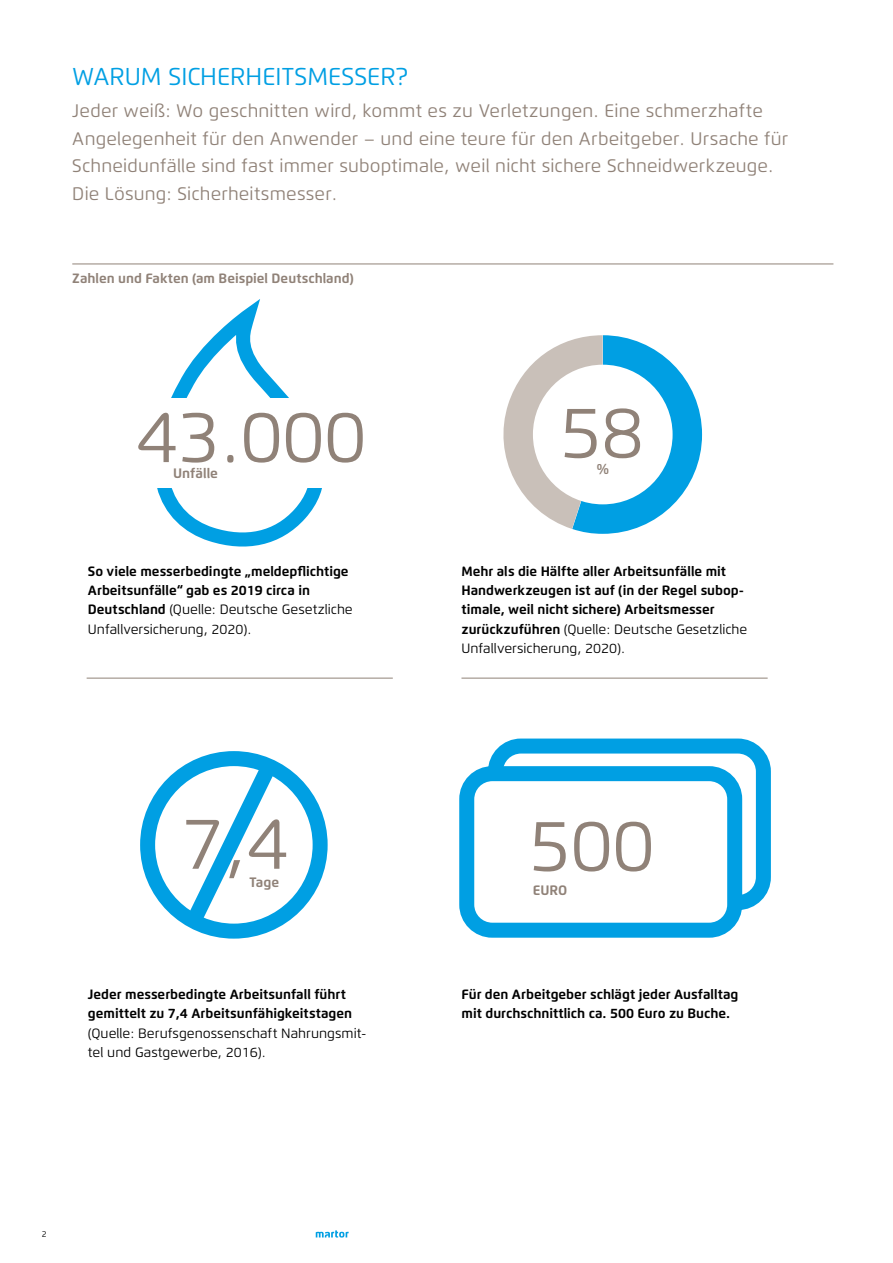
<style>
.page{position:relative;width:893px;height:1263px;background:#fff}
.page>*{position:absolute;margin:0;border:0;box-sizing:border-box;transform-origin:0 0}
.t1{font:72px "Flexo";letter-spacing:-.01em;color:#908278}
.t2{font:24.3px "Flexo";color:#009fe3}
.t3{font:18.15px/27.6px "Flexo";letter-spacing:.01em;color:#908278}
.t4{font:700 14.25px "Flexo";color:#908278}
.t5{font:700 13.65px "Flexo";color:#908278}
.t6{font:700 13.5px/19.2px "Flexo";color:#000}
.t7{font:13.5px/19.2px "Flexo";color:#000}
.t8{font:700 13.5px "Flexo";color:#908278}
.t9{font:8.25px "Flexo";color:#000}
.s1{font-weight:400}
</style>
<div class="page">
<svg style="left:316px;top:1230px;width:33px;height:7px"></svg>
<div style="left:488px;top:738px;width:283px;height:172px;border:15px solid #009fe3;border-radius:26px"></div>
<div style="left:467px;top:774px;width:268px;height:156px;background:#fff;border-radius:26px"></div>
<div style="left:459px;top:766px;width:283px;height:172px;border:15px solid #009fe3;border-radius:26px"></div>
<div style="left:140px;top:751px;width:188px;height:188px;border:15px solid #009fe3;border-radius:50%"></div>
<svg style="left:185px;top:760px;width:92px;height:168px"></svg>
<svg style="left:157px;top:299px;width:165px;height:248px"></svg>
<div style="left:148px;top:398px;width:175px;height:9px;background:#fff"></div>
<hr style="left:72px;top:264px;width:761px;height:1px;background:#908278">
<hr style="left:461px;top:678px;width:307px;height:1px;background:#908278">
<hr style="left:87px;top:678px;width:306px;height:1px;background:#908278">
<svg style="left:503px;top:335px;width:199px;height:199px"></svg>
<div style="left:533px;top:365px;width:140px;height:139px;background:#fff;border-radius:50%"></div>
<div style="left:136px;top:405px;width:349px;height:83px;background:#fff"></div>
<h2 class="t2" style="left:72px;top:62px;width:337px">WARUM SICHERHEITSMESSER?</h2>
<p class="t3" style="left:72px;top:97px;width:717px">Jeder weiß: Wo geschnitten wird, kommt es zu Verletzungen. Eine schmerzhafte Angelegenheit für den Anwender – und eine teure für den Arbeitgeber. Ursache für Schneidunfälle sind fast immer suboptimale, weil nicht sichere Schneidwerkzeuge.<br>Die Lösung: Sicherheitsmesser.</p>
<p class="t8" style="left:72px;top:270px;width:283px">Zahlen und Fakten (am Beispiel Deutschland)</p>
<h1 class="t1" style="left:136px;top:393px;width:232px">43.000</h1>
<p class="t5" style="left:173px;top:465px;width:46px">Unfälle</p>
<h1 class="t1" style="left:559px;top:389px;width:86px">58</h1>
<p class="t4" style="left:597px;top:460px;width:14px">%</p>
<p class="t6" style="left:88px;top:562px;width:266px">So viele messerbedingte „meldepflichtige Arbeitsunfälle“ gab es 2019 circa in Deutschland <span class="s1">(Quelle: Deutsche Gesetzliche Unfallversicherung, 2020).</span></p>
<p class="t6" style="left:461px;top:562px;width:287px">Mehr als die Hälfte aller Arbeitsunfälle mit Handwerkzeugen ist auf (in der Regel subop&shy;timale, weil nicht sichere) Arbeitsmesser zurückzuführen <span class="s1">(Quelle: Deutsche Gesetzliche Unfallversicherung, 2020).</span></p>
<h1 class="t1" style="left:181px;top:800px;width:109px">7,4</h1>
<h1 class="t1" style="left:528px;top:802px;width:128px">500</h1>
<p class="t5" style="left:249px;top:873px;width:31px">Tage</p>
<p class="t5" style="left:533px;top:882px;width:36px">EURO</p>
<p class="t6" style="left:88px;top:985px;width:266px">Jeder messerbedingte Arbeitsunfall führt gemittelt zu 7,4 Arbeitsunfähigkeitstagen</p>
<p class="t7" style="left:88px;top:1023px;width:280px">(Quelle: Berufsgenossenschaft Nahrungsmit&shy;tel und Gastgewerbe, 2016).</p>
<p class="t6" style="left:461px;top:985px;width:278px">Für den Arbeitgeber schlägt jeder Ausfalltag mit durchschnittlich ca. 500 Euro zu Buche.</p>
<p class="t9" style="left:42px;top:1229px;width:6px">2</p>
</div>
